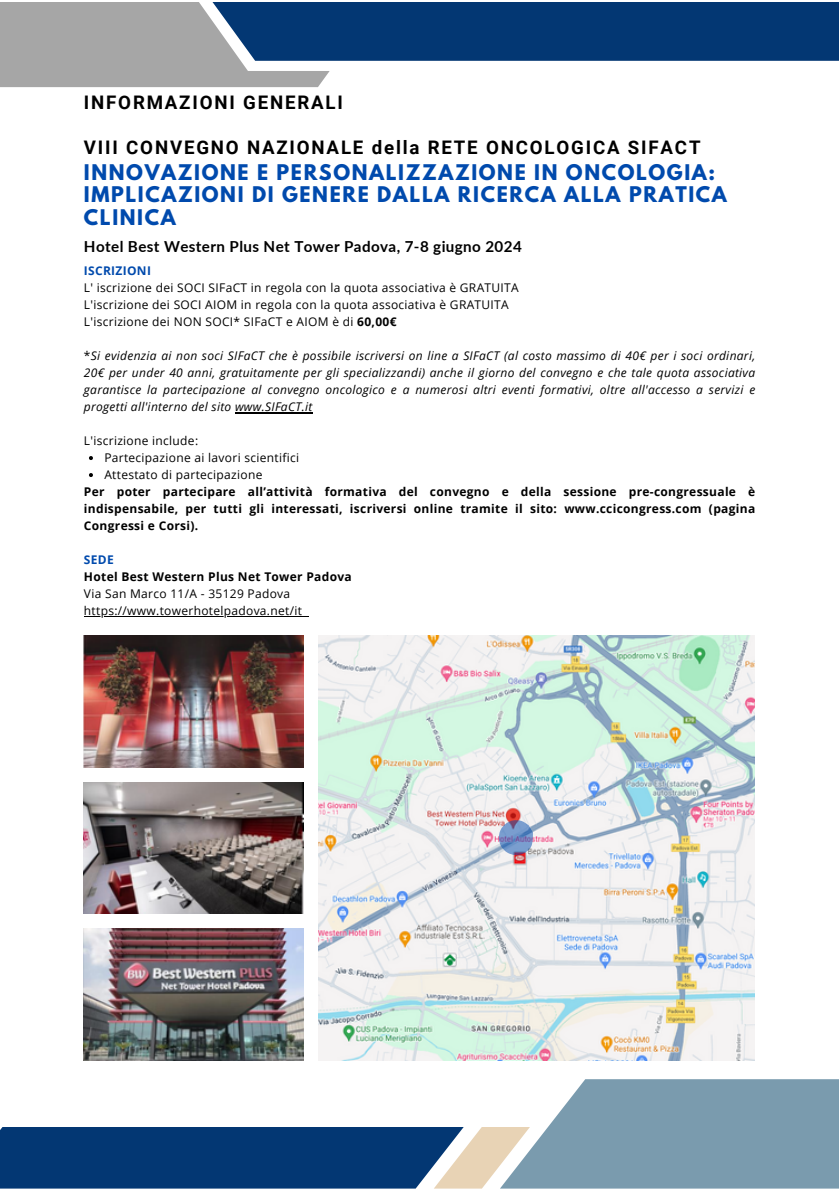
<style>
.page{position:relative;width:839px;height:1191px;background:#fff}
.page>*{position:absolute;margin:0;border:0;box-sizing:border-box;transform-origin:0 0}
.t1{font:700 19.2px/22.4px "League Spartan";letter-spacing:.085em;color:#004aad}
.t2{font:700 18.6px "Roboto";letter-spacing:.095em;color:#000}
.t3{font:700 15.2px "Lato";letter-spacing:.025em;color:#000}
.t4{font:italic 12px/17px "Open Sans";letter-spacing:.025em;color:#000;text-align:justify}
.t5{font:12px/17px "Open Sans";letter-spacing:.025em;color:#000}
.t6{font:700 12px/17px "Open Sans";letter-spacing:.025em;color:#000;text-align:justify}
.t7{font:700 12px "Open Sans";letter-spacing:.025em;color:#004aad}
.s1{font-weight:700}
.s2{font-style:normal}
</style>
<div class="page">
<img style="left:84px;top:636px;width:219px;height:132px">
<img style="left:84px;top:783px;width:219px;height:130px">
<img style="left:84px;top:928px;width:219px;height:132px">
<img style="left:318px;top:636px;width:436px;height:424px">
<svg style="left:0;top:2px;width:838px;height:85px"></svg>
<svg style="left:0;top:1079px;width:838px;height:110px"></svg>
<svg style="left:498px;top:820px;width:35px;height:35px"></svg>
<hr style="left:235px;top:412px;width:73px;height:1px;background:#000">
<svg style="left:89px;top:456px;width:4px;height:4px"></svg>
<svg style="left:89px;top:473px;width:4px;height:4px"></svg>
<hr style="left:84px;top:616px;width:218px;height:1px;background:#000">
<h1 class="t2" style="left:84px;top:92px;width:260px">INFORMAZIONI GENERALI</h1>
<h2 class="t2" style="left:84px;top:137px;width:618px">VIII CONVEGNO NAZIONALE della RETE ONCOLOGICA SIFACT</h2>
<h1 class="t1" style="left:84px;top:163px;width:644px">INNOVAZIONE E PERSONALIZZAZIONE IN ONCOLOGIA:<br>IMPLICAZIONI DI GENERE DALLA RICERCA ALLA PRATICA<br>CLINICA</h1>
<h3 class="t3" style="left:84px;top:237px;width:439px">Hotel Best Western Plus Net Tower Padova, 7-8 giugno 2024</h3>
<p class="t7" style="left:84px;top:262px;width:69px">ISCRIZIONI</p>
<p class="t5" style="left:84px;top:279px;width:436px">L' iscrizione dei SOCI SIFaCT in regola con la quota associativa è GRATUITA<br>L'iscrizione dei SOCI AIOM in regola con la quota associativa è GRATUITA<br>L'iscrizione dei NON SOCI* SIFaCT e AIOM è di <span class="s1">60,00€</span></p>
<p class="t4" style="left:84px;top:347px;width:672px"><span class="s2">*</span>Si evidenzia ai non soci SIFaCT che è possibile iscriversi on line a SIFaCT (al costo massimo di 40€ per i soci ordinari, 20€ per under 40 anni, gratuitamente per gli specializzandi) anche il giorno del convegno e che tale quota associativa garantisce la partecipazione al convegno oncologico e a numerosi altri eventi formativi, oltre all'accesso a servizi e progetti all'interno del sito www.SIFaCT.it</p>
<p class="t5" style="left:104px;top:432px;width:196px;text-indent:-20px">L'iscrizione include:<br>Partecipazione ai lavori scientifici<br>Attestato di partecipazione</p>
<p class="t6" style="left:84px;top:483px;width:672px">Per poter partecipare all’attività formativa del convegno e della sessione pre-congressuale è indispensabile, per tutti gli interessati, iscriversi online tramite il sito: www.ccicongress.com (pagina Congressi e Corsi).</p>
<p class="t7" style="left:84px;top:551px;width:31px">SEDE</p>
<p class="t6" style="left:84px;top:568px;width:269px">Hotel Best Western Plus Net Tower Padova</p>
<p class="t5" style="left:84px;top:585px;width:219px">Via San Marco 11/A - 35129 Padova https://www.towerhotelpadova.net/it</p>
</div>
